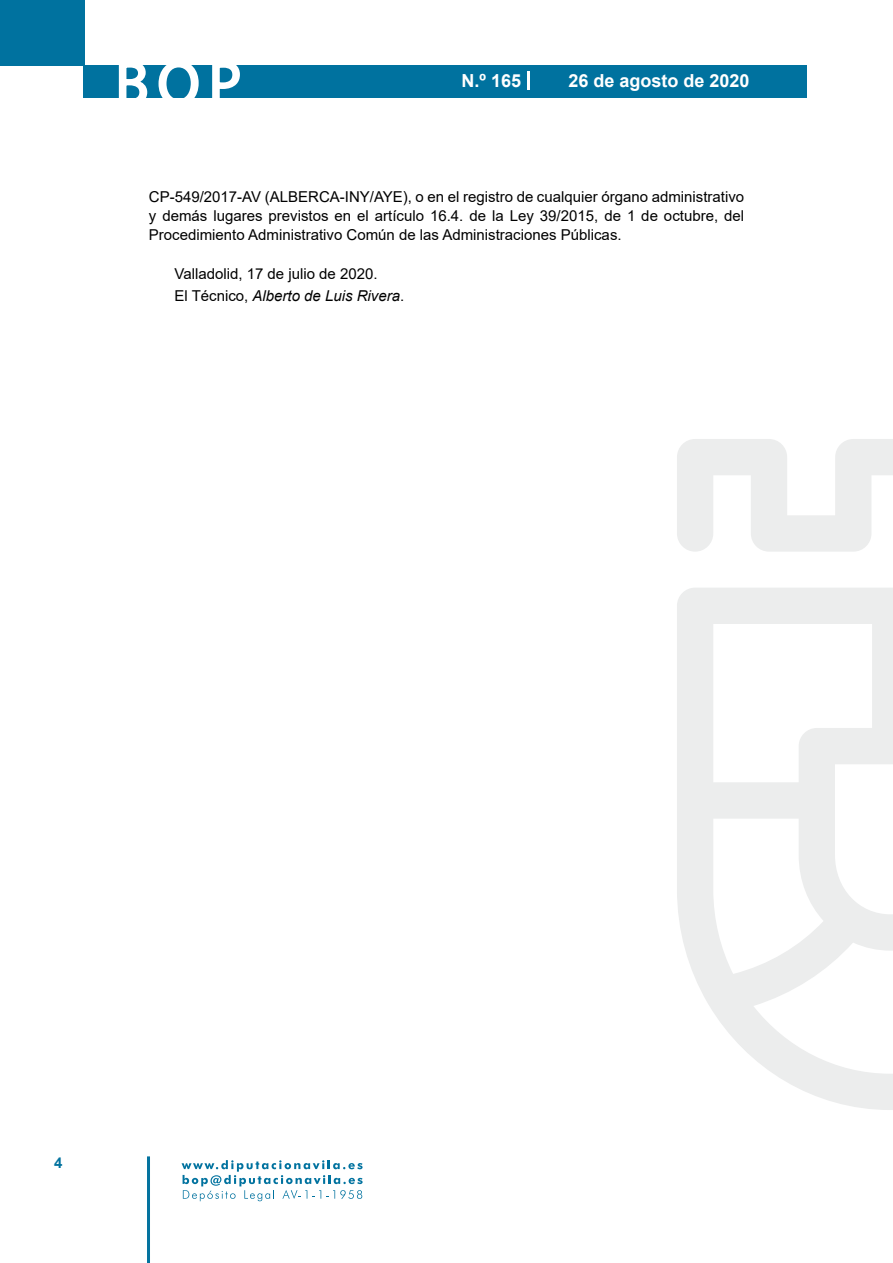
<style>
.page{position:relative;width:893px;height:1263px;background:#fff}
.page>*{position:absolute;margin:0;border:0;box-sizing:border-box;transform-origin:0 0}
.t1{font:500 61.5px "Avant Garde";color:#fff}
.t2{font:700 18px "Arial";color:#fff}
.t3{font:15px/18.8px "Arial";color:#000;text-align:justify}
.t4{font:700 15px "Arial";color:#04739f}
.s1{font-style:italic}
</style>
<div class="page">
<div style="left:0;top:0;width:85px;height:65px;background:#00729f"></div>
<div style="left:84px;top:65px;width:723px;height:33px;background:#00729f"></div>
<svg style="left:118px;top:65px;width:30px;height:33px"></svg>
<svg style="left:158px;top:65px;width:41px;height:33px"></svg>
<svg style="left:212px;top:65px;width:28px;height:33px"></svg>
<svg style="left:182px;top:1160px;width:181px;height:41px"></svg>
<hr style="left:147px;top:1156px;width:3px;height:107px;background:#04739f">
<svg style="left:528px;top:71px;width:2px;height:19px"></svg>
<svg style="left:677px;top:439px;width:216px;height:671px"></svg>
<h1 class="t1" style="left:115px;top:46px;width:128px">BOP</h1>
<p class="t2" style="left:462px;top:68px;width:61px">N.º 165</p>
<p class="t2" style="left:568px;top:68px;width:183px">26 de agosto de 2020</p>
<p class="t3" style="left:149px;top:188px;width:597px">CP-549/2017-AV (ALBERCA-INY/AYE), o en el registro de cualquier órgano administrativo y demás lugares previstos en el artículo 16.4. de la Ley 39/2015, de 1 de octubre, del Procedimiento Administrativo Común de las Administraciones Públicas.</p>
<p class="t3" style="left:174px;top:263px;width:231px;line-height:22.2px">Valladolid, 17 de julio de 2020.<br>El Técnico, <span class="s1">Alberto de Luis Rivera</span>.</p>
<p class="t4" style="left:54px;top:1152px;width:10px">4</p>
</div>
